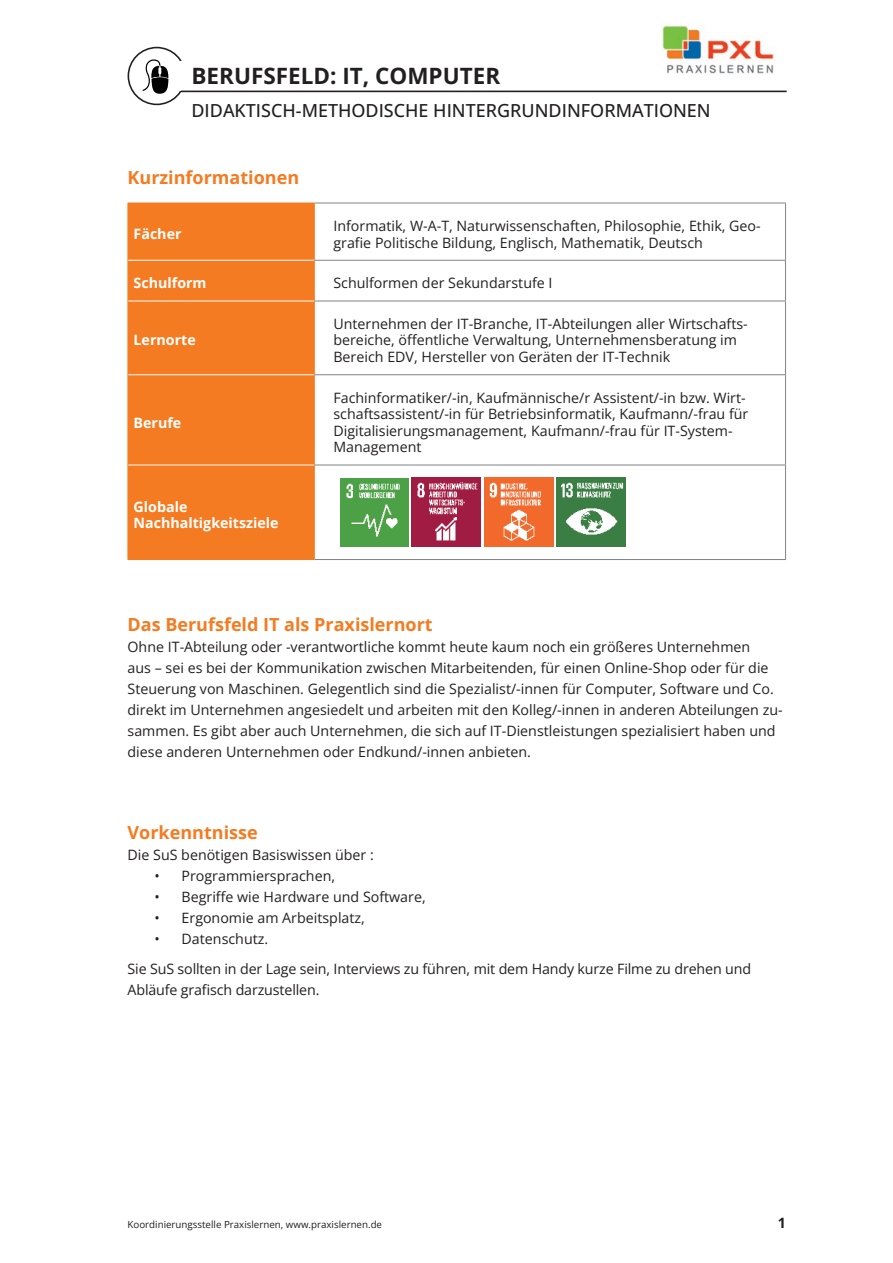
<style>
.page{position:relative;width:893px;height:1263px;background:#fff}
.page>*{position:absolute;margin:0;border:0;box-sizing:border-box;transform-origin:0 0}
.t1{font:700 22.5px "Open Sans";color:#231f20}
.t2{font:700 18px "Open Sans";color:#f47b21}
.t3{font:500 18px "Open Sans";color:#231f20}
.t4{font:14.25px/16.5px "Open Sans";color:#231f20}
.t5{font:700 14.25px/16.5px "Open Sans";color:#fff}
.t6{font:700 14.25px "Open Sans";color:#231f20}
.t7{font:9.75px "Open Sans";color:#231f20}
</style>
<div class="page">
<img style="left:662px;top:25px;width:112px;height:49px">
<div style="left:128px;top:47px;width:58px;height:58px;border:2px solid #231f20;border-radius:50%"></div>
<div style="left:162px;top:61px;width:30px;height:30px;background:#fff"></div>
<hr style="left:181px;top:91px;width:606px;height:1px;background:#231f20">
<svg style="left:143px;top:59px;width:25px;height:35px"></svg>
<div style="left:129px;top:204px;width:185px;height:355px;background:#f47b21"></div>
<hr style="left:315px;top:203px;width:471px;height:1px;background:#808285">
<hr style="left:785px;top:203px;width:1px;height:57px;background:#808285">
<hr style="left:315px;top:260px;width:471px;height:1px;background:#808285">
<hr style="left:785px;top:261px;width:1px;height:40px;background:#808285">
<hr style="left:315px;top:301px;width:471px;height:1px;background:#808285">
<hr style="left:785px;top:301px;width:1px;height:73px;background:#808285">
<hr style="left:315px;top:374px;width:471px;height:1px;background:#808285">
<hr style="left:785px;top:375px;width:1px;height:90px;background:#808285">
<hr style="left:315px;top:465px;width:471px;height:1px;background:#808285">
<hr style="left:785px;top:465px;width:1px;height:94px;background:#808285">
<hr style="left:315px;top:559px;width:471px;height:1px;background:#808285">
<hr style="left:128px;top:203px;width:187px;height:1px;background:#f47b21">
<hr style="left:128px;top:203px;width:1px;height:57px;background:#f47b21">
<hr style="left:314px;top:203px;width:1px;height:57px;background:#f47b21">
<hr style="left:128px;top:260px;width:1px;height:41px;background:#f47b21">
<hr style="left:314px;top:260px;width:1px;height:41px;background:#f47b21">
<hr style="left:128px;top:301px;width:1px;height:74px;background:#f47b21">
<hr style="left:314px;top:301px;width:1px;height:74px;background:#f47b21">
<hr style="left:128px;top:375px;width:1px;height:90px;background:#f47b21">
<hr style="left:314px;top:375px;width:1px;height:90px;background:#f47b21">
<hr style="left:128px;top:465px;width:1px;height:94px;background:#f47b21">
<hr style="left:314px;top:465px;width:1px;height:94px;background:#f47b21">
<hr style="left:128px;top:559px;width:187px;height:1px;background:#f47b21">
<hr style="left:128px;top:260px;width:186px;height:1px;background:#fff">
<hr style="left:128px;top:301px;width:186px;height:1px;background:#fff">
<hr style="left:128px;top:374px;width:186px;height:1px;background:#fff">
<hr style="left:128px;top:465px;width:186px;height:1px;background:#fff">
<img style="left:340px;top:478px;width:68px;height:69px">
<img style="left:412px;top:478px;width:69px;height:69px">
<img style="left:484px;top:478px;width:69px;height:69px">
<img style="left:556px;top:478px;width:69px;height:69px">
<h1 class="t1" style="left:191px;top:60px;width:310px">BERUFSFELD: IT, COMPUTER</h1>
<p class="t3" style="left:191px;top:98px;width:521px">DIDAKTISCH-METHODISCHE HINTERGRUNDINFORMATIONEN</p>
<p class="t2" style="left:128px;top:165px;width:173px">Kurzinformationen</p>
<p class="t5" style="left:134px;top:225px;width:50px">Fächer</p>
<p class="t4" style="left:333px;top:217px;width:429px">Informatik, W-A-T, Naturwissenschaften, Philosophie, Ethik, Geo&shy;grafie Politische Bildung, Englisch, Mathematik, Deutsch</p>
<p class="t5" style="left:134px;top:274px;width:75px">Schulform</p>
<p class="t4" style="left:333px;top:274px;width:221px">Schulformen der Sekundarstufe I</p>
<p class="t5" style="left:134px;top:332px;width:64px">Lernorte</p>
<p class="t5" style="left:134px;top:414px;width:49px">Berufe</p>
<p class="t5" style="left:134px;top:498px;width:147px">Globale<br>Nachhaltigkeitsziele</p>
<p class="t4" style="left:333px;top:315px;width:416px">Unternehmen der IT-Branche, IT-Abteilungen aller Wirtschafts&shy;bereiche, öffentliche Verwaltung, Unternehmensberatung im<br>Bereich EDV, Hersteller von Geräten der IT-Technik</p>
<p class="t4" style="left:333px;top:389px;width:416px">Fachinformatiker/-in, Kaufmännische/r Assistent/-in bzw. Wirt&shy;schaftsassistent/-in für Betriebsinformatik, Kaufmann/-frau für Digitalisierungsmanagement, Kaufmann/-frau für IT-System-Management</p>
<p class="t2" style="left:128px;top:612px;width:307px">Das Berufsfeld IT als Praxislernort</p>
<p class="t4" style="left:128px;top:636px;width:657px;line-height:21px">Ohne IT-Abteilung oder -verantwortliche kommt heute kaum noch ein größeres Unternehmen<br>aus – sei es bei der Kommunikation zwischen Mitarbeitenden, für einen Online-Shop oder für die Steuerung von Maschinen. Gelegentlich sind die Spezialist/-innen für Computer, Software und Co. direkt im Unternehmen angesiedelt und arbeiten mit den Kolleg/-innen in anderen Abteilungen zu&shy;sammen. Es gibt aber auch Unternehmen, die sich auf IT-Dienstleistungen spezialisiert haben und diese anderen Unternehmen oder Endkund/-innen anbieten.</p>
<p class="t2" style="left:128px;top:820px;width:132px">Vorkenntnisse</p>
<p class="t4" style="left:128px;top:846px;width:248px">Die SuS benötigen Basiswissen über :</p>
<p class="t4" style="left:155px;top:867px;width:182px">• Programmiersprachen,</p>
<p class="t4" style="left:155px;top:888px;width:273px">• Begriffe wie Hardware und Software,</p>
<p class="t4" style="left:155px;top:909px;width:212px">• Ergonomie am Arbeitsplatz,</p>
<p class="t4" style="left:128px;top:924px;width:625px;line-height:29.5px;text-indent:27px">• Datenschutz.<br>Sie SuS sollten in der Lage sein, Interviews zu führen, mit dem Handy kurze Filme zu drehen und</p>
<p class="t4" style="left:128px;top:981px;width:193px">Abläufe grafisch darzustellen.</p>
<p class="t7" style="left:128px;top:1218px;width:256px">Koordinierungsstelle Praxislernen, www.praxislernen.de</p>
<p class="t6" style="left:778px;top:1213px;width:10px">1</p>
</div>
